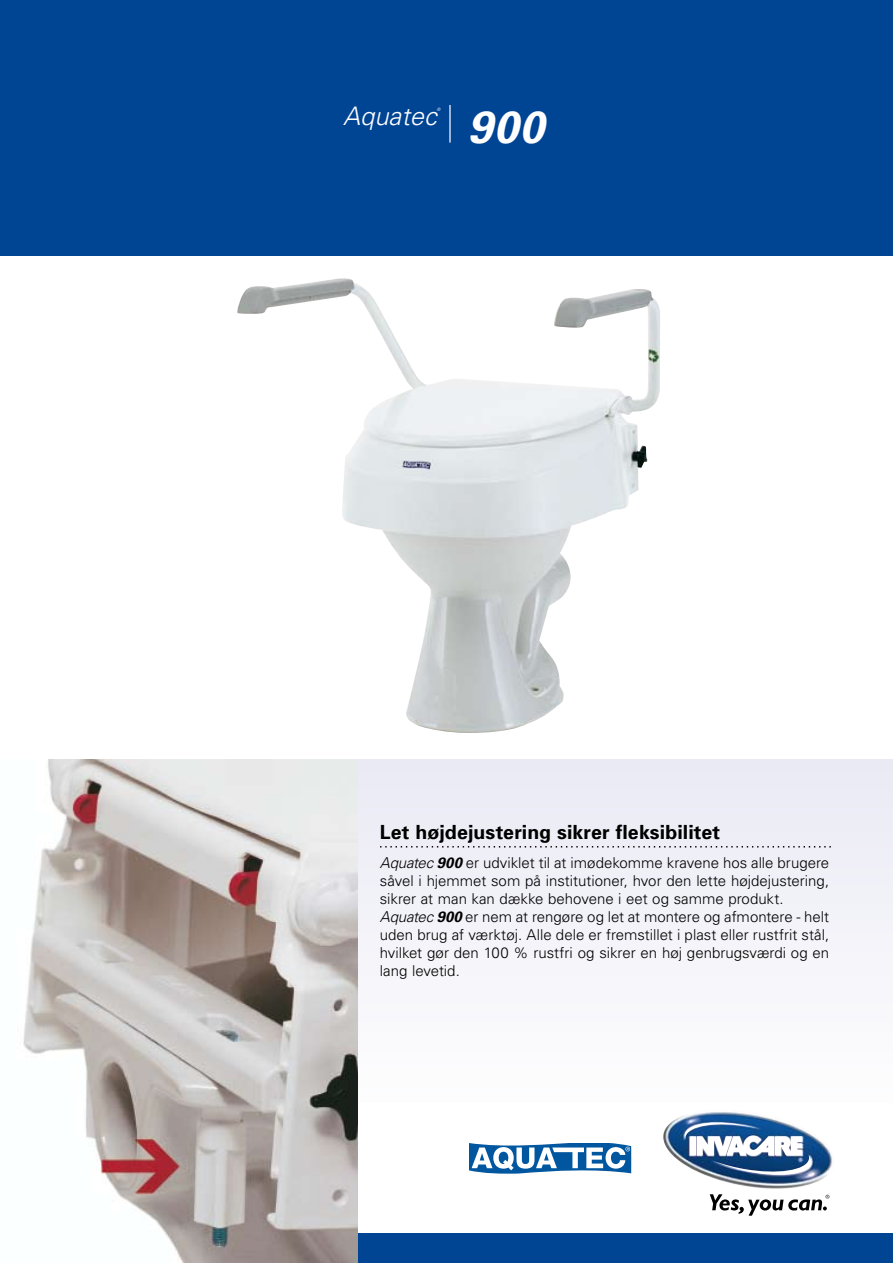
<style>
.page{position:relative;width:893px;height:1263px;background:#fff}
.page>*{position:absolute;margin:0;border:0;box-sizing:border-box;transform-origin:0 0}
.t1{font:italic 700 45px "Univers";color:#fff}
.t2{font:italic 300 25.5px "Univers";color:#fff}
.t3{font:700 19.5px "Univers";letter-spacing:.005em;color:#000}
.t4{font:300 15px/18px "Univers";color:#000}
.t5{font:italic 300 4.5px "Univers";color:#fff}
.s1{font-style:italic}
.s2{font-weight:700;font-style:italic}
</style>
<div class="page">
<div style="left:348px;top:1233px;width:545px;height:30px;background:#004494"></div>
<div style="left:0;top:0;width:893px;height:255px;background:#004494"></div>
<hr style="left:449px;top:105px;width:2px;height:38px;background:#fff">
<div style="left:357px;top:759px;width:536px;height:343px;background:#f3f3f9"></div>
<svg style="left:380px;top:846px;width:451px;height:1px"></svg>
<img style="left:663px;top:1112px;width:170px;height:77px">
<img style="left:684px;top:1119px;width:128px;height:59px">
<svg style="left:710px;top:1194px;width:119px;height:22px"></svg>
<svg style="left:469px;top:1143px;width:163px;height:31px"></svg>
<img style="left:237px;top:278px;width:423px;height:455px">
<img style="left:23px;top:759px;width:334px;height:504px">
<h2 class="t2" style="left:343px;top:101px;width:95px">Aquatec</h2>
<p class="t5" style="left:437px;top:107px;width:5px">®</p>
<h1 class="t1" style="left:468px;top:100px;width:78px">900</h1>
<h3 class="t3" style="left:380px;top:819px;width:342px">Let højdejustering sikrer fleksibilitet</h3>
<p class="t4" style="left:380px;top:853px;width:451px"><span class="s1">Aquatec</span> <span class="s2">900</span> er udviklet til at imødekomme kravene hos alle brugere såvel i hjemmet som på institutioner, hvor den lette højdejustering, sikrer at man kan dække behovene i eet og samme produkt.<br><span class="s1">Aquatec</span> <span class="s2">900</span> er nem at rengøre og let at montere og afmontere - helt uden brug af værktøj. Alle dele er fremstillet i plast eller rustfrit stål, hvilket gør den 100 % rustfri og sikrer en høj genbrugsværdi og en lang levetid.</p>
</div>
